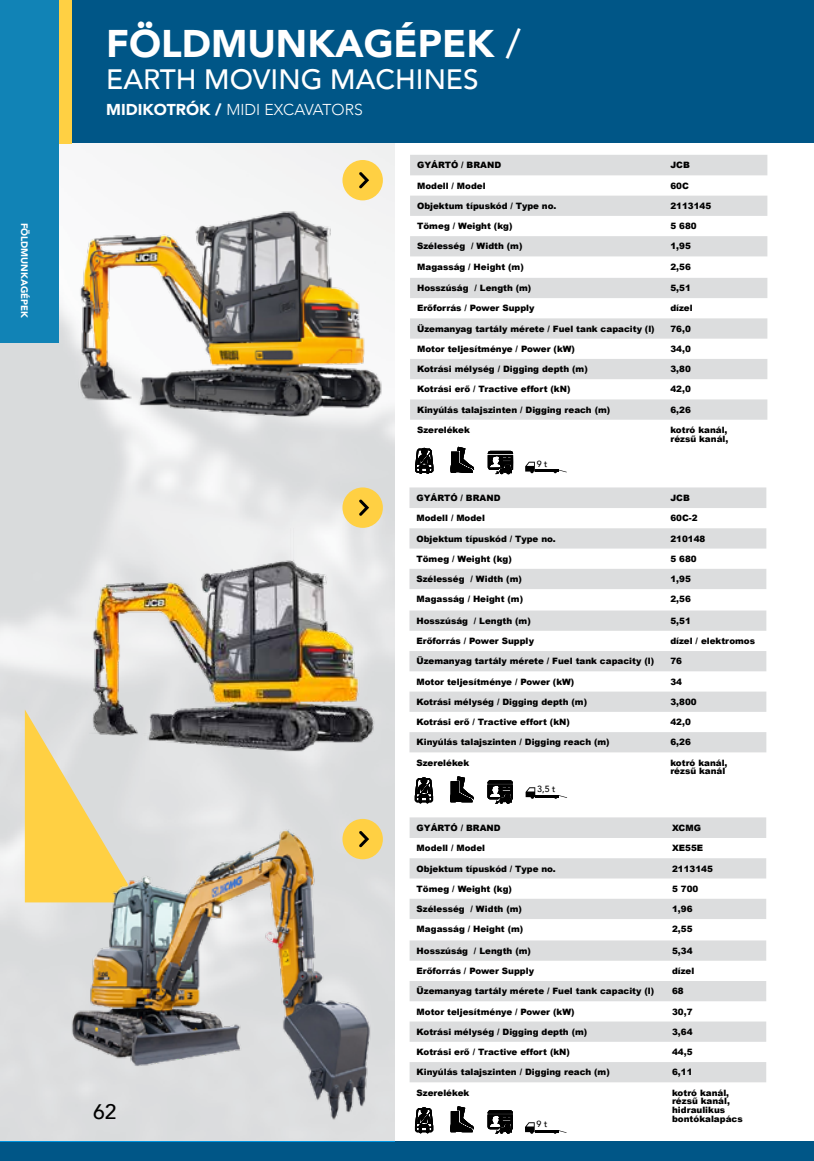
<style>
.page{position:relative;width:814px;height:1161px;background:#fff}
.page>*{position:absolute;margin:0;border:0;box-sizing:border-box;transform-origin:0 0}
.t1{font:900 38.5px "Avenir";color:#fff}
.t2{font:500 28px "Avenir";color:#fff}
.t3{font:500 21px "Avenir";color:#000}
.t4{font:300 15.75px "Avenir";color:#fff}
.t5{font:900 9.45px "Avenir";color:#fff}
.t6{font:500 8.92px "Avenir";color:#000101}
.t7{font:500 8.92px "Avenir";color:#000}
.t8{font:900 8.75px/8.8px "Arial";color:#000}
.s1{font-weight:500}
.s2{font-weight:900}
</style>
<div class="page">
<div style="left:0;top:1141px;width:814px;height:20px;background:#005687"></div>
<div style="left:0;top:0;width:814px;height:143px;background:#005687"></div>
<img style="left:0;top:143px;width:394px;height:998px">
<svg style="left:25px;top:709px;width:114px;height:193px;background:#eed68d"></svg>
<svg style="left:410px;top:155px;width:357px;height:265px;fill:#dcddde"></svg>
<svg style="left:488px;top:451px;width:25px;height:23px"></svg>
<svg style="left:450px;top:447px;width:24px;height:26px"></svg>
<svg style="left:415px;top:448px;width:18px;height:26px"></svg>
<svg style="left:525px;top:462px;width:10px;height:11px"></svg>
<hr style="left:535px;top:469px;width:23px;height:2px;background:#000">
<svg style="left:553px;top:469px;width:13px;height:4px"></svg>
<img style="left:64px;top:194px;width:331px;height:234px">
<img style="left:52px;top:819px;width:343px;height:308px">
<div style="left:0;top:0;width:59px;height:342px;background:#1183b6"></div>
<div style="left:59px;top:0;width:12px;height:143px;background:#ffd043"></div>
<svg style="left:409px;top:487px;width:357px;height:265px;fill:#dcddde"></svg>
<svg style="left:487px;top:780px;width:26px;height:24px"></svg>
<svg style="left:450px;top:776px;width:24px;height:26px"></svg>
<svg style="left:415px;top:777px;width:18px;height:26px"></svg>
<svg style="left:525px;top:787px;width:10px;height:12px"></svg>
<hr style="left:535px;top:795px;width:24px;height:2px;background:#000">
<svg style="left:554px;top:795px;width:13px;height:4px"></svg>
<img style="left:90px;top:528px;width:298px;height:257px">
<svg style="left:409px;top:817px;width:357px;height:265px;fill:#dcddde"></svg>
<svg style="left:487px;top:1110px;width:26px;height:23px"></svg>
<svg style="left:450px;top:1106px;width:24px;height:26px"></svg>
<svg style="left:415px;top:1107px;width:18px;height:26px"></svg>
<svg style="left:525px;top:1122px;width:9px;height:12px"></svg>
<hr style="left:535px;top:1130px;width:23px;height:2px;background:#000">
<svg style="left:553px;top:1130px;width:13px;height:4px"></svg>
<div style="left:342px;top:819px;width:41px;height:40px;background:#ffd043;border-radius:50%"></div>
<svg style="left:359px;top:831px;width:10px;height:16px"></svg>
<div style="left:342px;top:487px;width:41px;height:41px;background:#ffd043;border-radius:50%"></div>
<svg style="left:359px;top:499px;width:10px;height:17px"></svg>
<div style="left:342px;top:160px;width:41px;height:40px;background:#ffd043;border-radius:50%"></div>
<svg style="left:359px;top:172px;width:10px;height:16px"></svg>
<p class="t5" style="left:32px;top:223px;width:97px;rotate:90deg">FÖLDMUNKAGÉPEK</p>
<h1 class="t1" style="left:106px;top:11px;width:416px">FÖLDMUNKAGÉPEK <span class="s1">/</span></h1>
<h2 class="t2" style="left:106px;top:55px;width:374px">EARTH MOVING MACHINES</h2>
<h3 class="t4" style="left:106px;top:100px;width:258px"><span class="s2">MIDIKOTRÓK /</span> MIDI EXCAVATORS</h3>
<h3 class="t3" style="left:93px;top:1094px;width:25px">62</h3>
<p class="t8" style="left:417px;top:160px;width:86px">GYÁRTÓ / BRAND</p>
<p class="t8" style="left:670px;top:160px;width:21px">JCB</p>
<p class="t8" style="left:417px;top:181px;width:70px">Modell / Model</p>
<p class="t8" style="left:670px;top:181px;width:20px">60C</p>
<p class="t8" style="left:417px;top:201px;width:141px">Objektum típuskód / Type no.</p>
<p class="t8" style="left:670px;top:201px;width:42px">2113145</p>
<p class="t8" style="left:417px;top:221px;width:97px">Tömeg / Weight (kg)</p>
<p class="t8" style="left:670px;top:221px;width:28px">5 680</p>
<p class="t8" style="left:417px;top:242px;width:107px">Szélesség / Width (m)</p>
<p class="t8" style="left:670px;top:242px;width:22px">1,95</p>
<p class="t8" style="left:417px;top:262px;width:108px">Magasság / Height (m)</p>
<p class="t8" style="left:670px;top:262px;width:22px">2,56</p>
<p class="t8" style="left:417px;top:283px;width:116px">Hosszúság / Length (m)</p>
<p class="t8" style="left:670px;top:283px;width:22px">5,51</p>
<p class="t8" style="left:417px;top:304px;width:119px">Erőforrás / Power Supply</p>
<p class="t8" style="left:670px;top:304px;width:24px">dízel</p>
<p class="t8" style="left:417px;top:324px;width:239px">Üzemanyag tartály mérete / Fuel tank capacity (l)</p>
<p class="t8" style="left:670px;top:324px;width:22px">76,0</p>
<p class="t8" style="left:417px;top:344px;width:159px">Motor teljesítménye / Power (kW)</p>
<p class="t8" style="left:670px;top:344px;width:22px">34,0</p>
<p class="t8" style="left:417px;top:364px;width:172px">Kotrási mélység / Digging depth (m)</p>
<p class="t8" style="left:670px;top:364px;width:22px">3,80</p>
<p class="t8" style="left:417px;top:385px;width:155px">Kotrási erő / Tractive effort (kN)</p>
<p class="t8" style="left:670px;top:385px;width:22px">42,0</p>
<p class="t8" style="left:417px;top:405px;width:195px">Kinyúlás talajszinten / Digging reach (m)</p>
<p class="t8" style="left:670px;top:405px;width:22px">6,26</p>
<p class="t8" style="left:417px;top:425px;width:54px">Szerelékek</p>
<p class="t8" style="left:670px;top:425px;width:59px">kotró kanál, rézsű kanál,</p>
<p class="t6" style="left:537px;top:456px;width:12px">9 t</p>
<p class="t8" style="left:416px;top:493px;width:86px">GYÁRTÓ / BRAND</p>
<p class="t8" style="left:670px;top:493px;width:21px">JCB</p>
<p class="t8" style="left:416px;top:513px;width:70px">Modell / Model</p>
<p class="t8" style="left:670px;top:513px;width:29px">60C-2</p>
<p class="t8" style="left:416px;top:534px;width:141px">Objektum típuskód / Type no.</p>
<p class="t8" style="left:670px;top:534px;width:37px">210148</p>
<p class="t8" style="left:416px;top:554px;width:97px">Tömeg / Weight (kg)</p>
<p class="t8" style="left:670px;top:554px;width:28px">5 680</p>
<p class="t8" style="left:416px;top:574px;width:107px">Szélesség / Width (m)</p>
<p class="t8" style="left:670px;top:574px;width:22px">1,95</p>
<p class="t8" style="left:416px;top:594px;width:108px">Magasság / Height (m)</p>
<p class="t8" style="left:670px;top:594px;width:22px">2,56</p>
<p class="t8" style="left:416px;top:616px;width:116px">Hosszúság / Length (m)</p>
<p class="t8" style="left:670px;top:616px;width:22px">5,51</p>
<p class="t8" style="left:416px;top:636px;width:119px">Erőforrás / Power Supply</p>
<p class="t8" style="left:670px;top:636px;width:86px">dízel / elektromos</p>
<p class="t8" style="left:416px;top:656px;width:239px">Üzemanyag tartály mérete / Fuel tank capacity (l)</p>
<p class="t8" style="left:670px;top:656px;width:13px">76</p>
<p class="t8" style="left:416px;top:677px;width:159px">Motor teljesítménye / Power (kW)</p>
<p class="t8" style="left:670px;top:677px;width:13px">34</p>
<p class="t8" style="left:416px;top:697px;width:172px">Kotrási mélység / Digging depth (m)</p>
<p class="t8" style="left:670px;top:697px;width:28px">3,800</p>
<p class="t8" style="left:416px;top:717px;width:155px">Kotrási erő / Tractive effort (kN)</p>
<p class="t8" style="left:670px;top:717px;width:22px">42,0</p>
<p class="t8" style="left:416px;top:737px;width:195px">Kinyúlás talajszinten / Digging reach (m)</p>
<p class="t8" style="left:670px;top:737px;width:22px">6,26</p>
<p class="t8" style="left:416px;top:758px;width:54px">Szerelékek</p>
<p class="t8" style="left:670px;top:758px;width:59px">kotró kanál, rézsű kanál</p>
<p class="t7" style="left:537px;top:781px;width:20px">3,5 t</p>
<p class="t8" style="left:416px;top:823px;width:86px">GYÁRTÓ / BRAND</p>
<p class="t8" style="left:672px;top:823px;width:30px">XCMG</p>
<p class="t8" style="left:416px;top:843px;width:70px">Modell / Model</p>
<p class="t8" style="left:672px;top:843px;width:33px">XE55E</p>
<p class="t8" style="left:416px;top:864px;width:141px">Objektum típuskód / Type no.</p>
<p class="t8" style="left:672px;top:864px;width:42px">2113145</p>
<p class="t8" style="left:416px;top:884px;width:97px">Tömeg / Weight (kg)</p>
<p class="t8" style="left:672px;top:884px;width:28px">5 700</p>
<p class="t8" style="left:416px;top:904px;width:107px">Szélesség / Width (m)</p>
<p class="t8" style="left:672px;top:904px;width:22px">1,96</p>
<p class="t8" style="left:416px;top:924px;width:108px">Magasság / Height (m)</p>
<p class="t8" style="left:672px;top:924px;width:22px">2,55</p>
<p class="t8" style="left:416px;top:946px;width:116px">Hosszúság / Length (m)</p>
<p class="t8" style="left:672px;top:946px;width:22px">5,34</p>
<p class="t8" style="left:416px;top:966px;width:119px">Erőforrás / Power Supply</p>
<p class="t8" style="left:672px;top:966px;width:24px">dízel</p>
<p class="t8" style="left:416px;top:986px;width:239px">Üzemanyag tartály mérete / Fuel tank capacity (l)</p>
<p class="t8" style="left:672px;top:986px;width:13px">68</p>
<p class="t8" style="left:416px;top:1007px;width:159px">Motor teljesítménye / Power (kW)</p>
<p class="t8" style="left:672px;top:1007px;width:22px">30,7</p>
<p class="t8" style="left:416px;top:1027px;width:172px">Kotrási mélység / Digging depth (m)</p>
<p class="t8" style="left:672px;top:1027px;width:22px">3,64</p>
<p class="t8" style="left:416px;top:1047px;width:155px">Kotrási erő / Tractive effort (kN)</p>
<p class="t8" style="left:672px;top:1047px;width:22px">44,5</p>
<p class="t8" style="left:416px;top:1067px;width:195px">Kinyúlás talajszinten / Digging reach (m)</p>
<p class="t8" style="left:672px;top:1067px;width:22px">6,11</p>
<p class="t8" style="left:416px;top:1088px;width:54px">Szerelékek</p>
<p class="t8" style="left:672px;top:1088px;width:72px">kotró kanál, rézsű kanál, hidraulikus bontókalapács</p>
<p class="t6" style="left:536px;top:1116px;width:12px">9 t</p>
</div>
